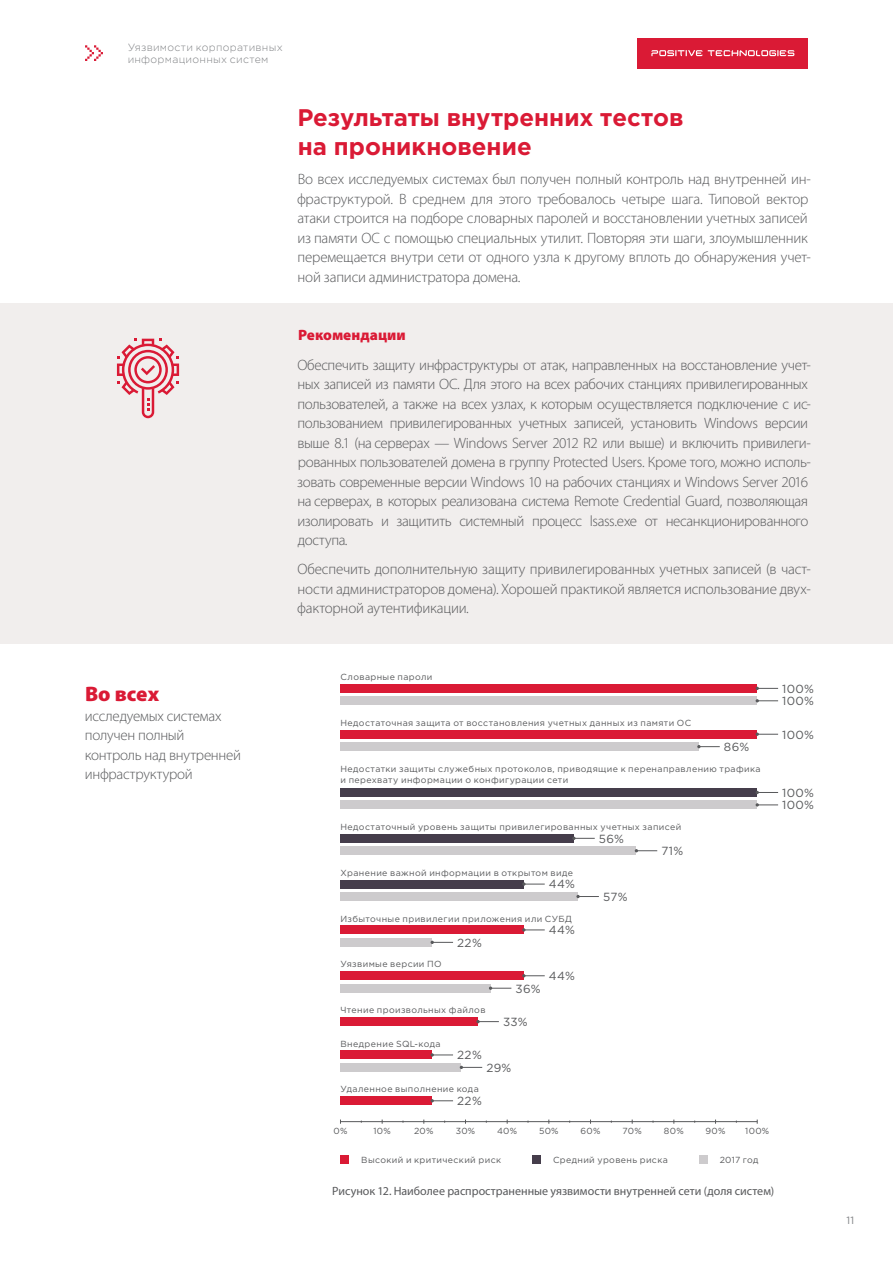
<style>
.page{position:relative;width:893px;height:1263px;background:#fff}
.page>*{position:absolute;margin:0;border:0;box-sizing:border-box;transform-origin:0 0}
.t1{font:700 24px/29.2px "Gotham Pro";color:#da1a35}
.t2{font:900 21px "Myriad Pro";color:#da1a35}
.t3{font:300 15px/19.5px "Myriad Pro";letter-spacing:-.02em;color:#58595b}
.t4{font:900 15px "Myriad Pro";color:#da1a35}
.t5{font:12px "Myriad Pro";color:#58595b}
.t6{font:11.7px/12.5px "Gotham Pro";letter-spacing:.03em;color:#58595b}
.t7{font:300 10.5px/12.6px "Gotham Pro";letter-spacing:.03em;color:#808285}
.t8{font:10.5px "Gotham Pro";color:#808285}
.t9{font:8.85px/11.7px "Gotham Pro";letter-spacing:.04em;color:#58595b}
</style>
<div class="page">
<div style="left:0;top:303px;width:893px;height:340px;background:#f1eeed"></div>
<svg style="left:117px;top:339px;width:62px;height:79px"></svg>
<hr style="left:340px;top:1121px;width:417px;height:1px;background:#58595b">
<div style="left:340px;top:1155px;width:9px;height:8px;background:#da1a35"></div>
<div style="left:532px;top:1155px;width:8px;height:8px;background:#453d4b"></div>
<div style="left:699px;top:1155px;width:8px;height:8px;background:#cdcbcd"></div>
<div style="left:341px;top:1096px;width:91px;height:9px;background:#da1a35"></div>
<div style="left:341px;top:1051px;width:91px;height:8px;background:#da1a35"></div>
<svg style="left:431px;top:1099px;width:22px;height:3px"></svg>
<svg style="left:431px;top:1053px;width:22px;height:3px"></svg>
<div style="left:341px;top:1063px;width:120px;height:8px;background:#cdcbcd"></div>
<svg style="left:460px;top:1066px;width:22px;height:3px"></svg>
<div style="left:341px;top:1017px;width:137px;height:9px;background:#da1a35"></div>
<svg style="left:476px;top:1020px;width:23px;height:3px"></svg>
<div style="left:341px;top:971px;width:183px;height:9px;background:#da1a35"></div>
<svg style="left:522px;top:974px;width:23px;height:3px"></svg>
<div style="left:341px;top:984px;width:150px;height:8px;background:#cdcbcd"></div>
<svg style="left:489px;top:986px;width:22px;height:4px"></svg>
<div style="left:341px;top:926px;width:183px;height:8px;background:#da1a35"></div>
<svg style="left:522px;top:928px;width:23px;height:3px"></svg>
<div style="left:341px;top:938px;width:91px;height:8px;background:#cdcbcd"></div>
<svg style="left:431px;top:941px;width:22px;height:3px"></svg>
<div style="left:341px;top:880px;width:183px;height:8px;background:#453d4b"></div>
<svg style="left:522px;top:882px;width:23px;height:4px"></svg>
<div style="left:341px;top:892px;width:237px;height:9px;background:#cdcbcd"></div>
<svg style="left:576px;top:895px;width:23px;height:3px"></svg>
<div style="left:341px;top:834px;width:233px;height:8px;background:#453d4b"></div>
<svg style="left:572px;top:837px;width:23px;height:3px"></svg>
<div style="left:341px;top:846px;width:295px;height:9px;background:#cdcbcd"></div>
<svg style="left:635px;top:849px;width:22px;height:3px"></svg>
<div style="left:341px;top:788px;width:416px;height:9px;background:#453d4b"></div>
<svg style="left:756px;top:791px;width:22px;height:3px"></svg>
<div style="left:341px;top:801px;width:416px;height:8px;background:#cdcbcd"></div>
<svg style="left:756px;top:803px;width:22px;height:3px"></svg>
<div style="left:341px;top:730px;width:416px;height:8px;background:#da1a35"></div>
<svg style="left:756px;top:732px;width:22px;height:4px"></svg>
<div style="left:341px;top:742px;width:358px;height:9px;background:#cdcbcd"></div>
<svg style="left:697px;top:745px;width:23px;height:3px"></svg>
<div style="left:341px;top:684px;width:416px;height:8px;background:#da1a35"></div>
<svg style="left:756px;top:687px;width:22px;height:3px"></svg>
<div style="left:341px;top:697px;width:416px;height:8px;background:#cdcbcd"></div>
<svg style="left:756px;top:699px;width:22px;height:3px"></svg>
<div style="left:638px;top:38px;width:170px;height:30px;background:#da1a35"></div>
<svg style="left:651px;top:50px;width:143px;height:6px"></svg>
<svg style="left:85px;top:45px;width:18px;height:16px"></svg>
<p class="t7" style="left:128px;top:41px;width:157px">Уязвимости корпоративных информационных систем</p>
<h1 class="t1" style="left:297px;top:102px;width:388px">Результаты внутренних тестов на проникновение</h1>
<p class="t3" style="left:297px;top:170px;width:515px">Во всех исследуемых системах был получен полный контроль над внутренней ин&shy;фраструктурой. В среднем для этого требовалось четыре шага. Типовой вектор атаки строится на подборе словарных паролей и восстановлении учетных записей из памяти ОС с помощью специальных утилит. Повторяя эти шаги, злоумышленник перемещается внутри сети от одного узла к другому вплоть до обнаружения учет&shy;ной записи администратора домена.</p>
<p class="t4" style="left:298px;top:327px;width:109px">Рекомендации</p>
<p class="t3" style="left:297px;top:355px;width:515px">Обеспечить защиту инфраструктуры от атак, направленных на восстановление учет&shy;ных записей из памяти ОС. Для этого на всех рабочих станциях привилегированных пользователей, а также на всех узлах, к которым осуществляется подключение с ис&shy;пользованием привилегированных учетных записей, установить Windows версии выше 8.1 (на серверах — Windows Server 2012 R2 или выше) и включить привилеги&shy;рованных пользователей домена в группу Protected Users. Кроме того, можно исполь&shy;зовать современные версии Windows 10 на рабочих станциях и Windows Server 2016 на серверах, в которых реализована система Remote Credential Guard, позволяющая изолировать и защитить системный процесс lsass.exe от несанкционированного доступа.</p>
<p class="t3" style="left:297px;top:560px;width:515px;text-align:justify">Обеспечить дополнительную защиту привилегированных учетных записей (в част&shy;ности администраторов домена). Хорошей практикой является использование двух&shy;факторной аутентификации.</p>
<p class="t9" style="left:341px;top:671px;width:93px">Словарные пароли</p>
<p class="t6" style="left:782px;top:682px;width:33px">100%</p>
<h2 class="t2" style="left:85px;top:682px;width:76px">Во всех</h2>
<p class="t6" style="left:782px;top:695px;width:33px">100%</p>
<p class="t3" style="left:85px;top:706px;width:158px">исследуемых системах получен полный контроль над внутренней инфраструктурой</p>
<p class="t9" style="left:341px;top:717px;width:352px">Недостаточная защита от восстановления учетных данных из памяти ОС</p>
<p class="t6" style="left:782px;top:728px;width:33px">100%</p>
<p class="t6" style="left:724px;top:740px;width:27px">86%</p>
<p class="t9" style="left:341px;top:763px;width:421px">Недостатки защиты служебных протоколов, приводящие к перенаправлению трафика и перехвату информации о конфигурации сети</p>
<p class="t9" style="left:341px;top:821px;width:342px">Недостаточный уровень защиты привилегированных учетных записей</p>
<p class="t9" style="left:341px;top:867px;width:234px">Хранение важной информации в открытом виде</p>
<p class="t6" style="left:549px;top:878px;width:28px">44%</p>
<p class="t9" style="left:341px;top:912px;width:233px">Избыточные привилегии приложения или СУБД</p>
<p class="t9" style="left:341px;top:958px;width:103px">Уязвимые версии ПО</p>
<p class="t6" style="left:457px;top:936px;width:26px">22%</p>
<p class="t9" style="left:341px;top:1004px;width:147px">Чтение произвольных файлов</p>
<p class="t9" style="left:341px;top:1037px;width:102px">Внедрение SQL-кода</p>
<p class="t6" style="left:457px;top:1049px;width:26px">22%</p>
<p class="t6" style="left:516px;top:982px;width:26px">36%</p>
<p class="t6" style="left:503px;top:1015px;width:26px">33%</p>
<p class="t9" style="left:341px;top:1083px;width:140px">Удаленное выполнение кода</p>
<p class="t6" style="left:486px;top:1061px;width:27px">29%</p>
<p class="t6" style="left:457px;top:1095px;width:26px">22%</p>
<p class="t6" style="left:549px;top:924px;width:28px">44%</p>
<p class="t6" style="left:549px;top:970px;width:28px">44%</p>
<p class="t6" style="left:599px;top:832px;width:27px">56%</p>
<p class="t6" style="left:603px;top:890px;width:26px">57%</p>
<p class="t6" style="left:661px;top:845px;width:23px">71%</p>
<p class="t9" style="left:333px;top:1125px;width:15px">0%</p>
<p class="t9" style="left:373px;top:1125px;width:19px">10%</p>
<p class="t9" style="left:414px;top:1125px;width:21px">20%</p>
<p class="t9" style="left:456px;top:1125px;width:21px">30%</p>
<p class="t9" style="left:497px;top:1125px;width:22px">40%</p>
<p class="t9" style="left:539px;top:1125px;width:21px">50%</p>
<p class="t9" style="left:581px;top:1125px;width:21px">60%</p>
<p class="t9" style="left:623px;top:1125px;width:21px">70%</p>
<p class="t9" style="left:664px;top:1125px;width:21px">80%</p>
<p class="t9" style="left:705px;top:1125px;width:22px">90%</p>
<p class="t9" style="left:745px;top:1125px;width:26px">100%</p>
<p class="t9" style="left:361px;top:1154px;width:141px">Высокий и критический риск</p>
<p class="t9" style="left:553px;top:1154px;width:116px">Средний уровень риска</p>
<p class="t9" style="left:720px;top:1154px;width:40px">2017 год</p>
<p class="t5" style="left:332px;top:1184px;width:444px">Рисунок 12. Наиболее распространенные уязвимости внутренней сети (доля систем)</p>
<p class="t6" style="left:782px;top:786px;width:33px">100%<br>100%</p>
<p class="t8" style="left:847px;top:1215px;width:9px">11</p>
</div>
